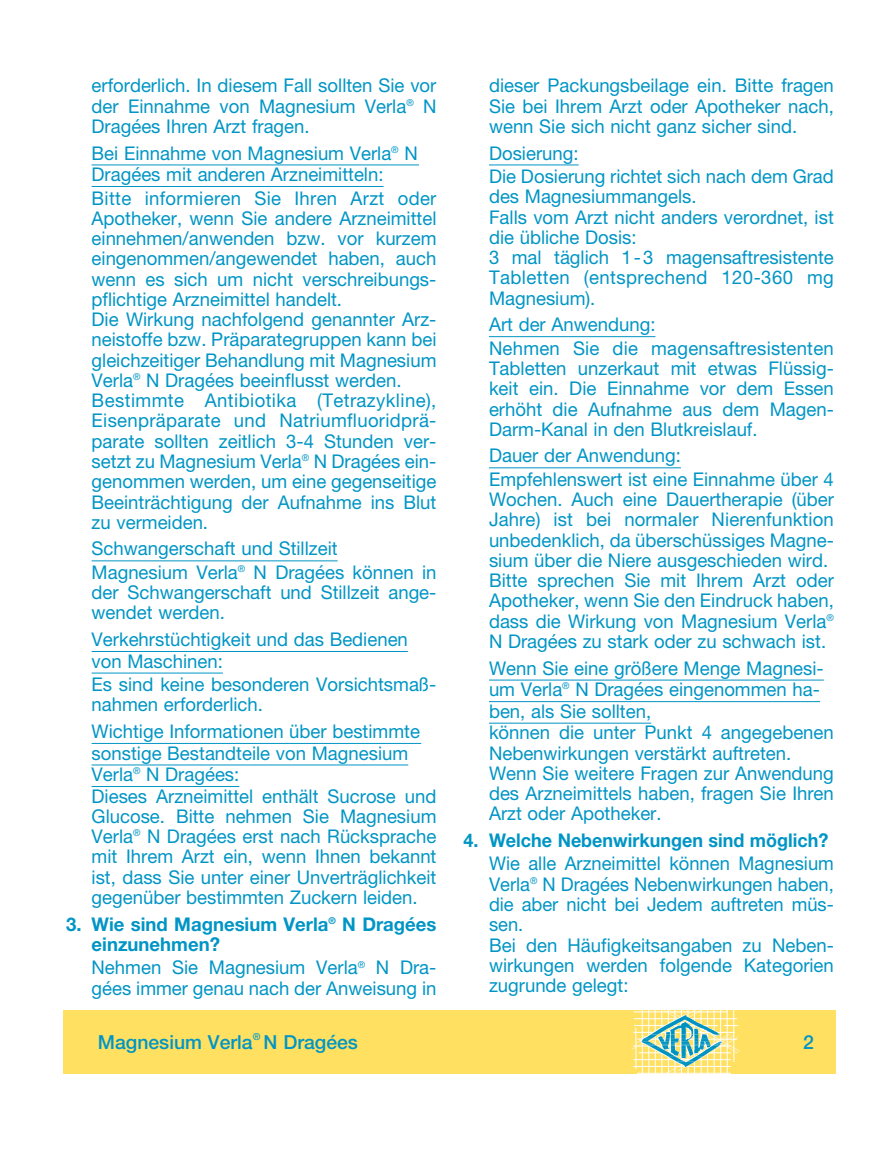
<style>
.page{position:relative;width:884px;height:1149px;background:#fff}
.page>*{position:absolute;margin:0;border:0;box-sizing:border-box;transform-origin:0 0}
.t1{font:500 19.35px "Helvetica Neue LT Pro";color:#0095c5}
.t2{font:18.9px/20.2px "Helvetica Neue LT Pro";color:#0095c5}
.t3{font:700 18.9px/20.2px "Helvetica Neue LT Pro";color:#0095c5}
.t4{font:700 18.9px "Helvetica Neue LT Pro";color:#0095c5;scale:.95 1}
.t5{font:500 9.67px "Helvetica Neue LT Pro";color:#0095c5}
</style>
<div class="page">
<hr style="left:92px;top:164px;width:327px;height:1px;background:#0095c5">
<hr style="left:92px;top:186px;width:291px;height:1px;background:#0095c5">
<hr style="left:92px;top:560px;width:245px;height:1px;background:#0095c5">
<hr style="left:92px;top:651px;width:316px;height:1px;background:#0095c5">
<hr style="left:92px;top:672px;width:131px;height:1px;background:#0095c5">
<hr style="left:92px;top:742px;width:329px;height:1px;background:#0095c5">
<hr style="left:92px;top:764px;width:316px;height:1px;background:#0095c5">
<hr style="left:92px;top:785px;width:147px;height:1px;background:#0095c5">
<hr style="left:489px;top:164px;width:89px;height:1px;background:#0095c5">
<hr style="left:489px;top:336px;width:166px;height:1px;background:#0095c5">
<hr style="left:489px;top:467px;width:191px;height:1px;background:#0095c5">
<hr style="left:489px;top:679px;width:334px;height:1px;background:#0095c5">
<hr style="left:489px;top:701px;width:330px;height:1px;background:#0095c5">
<hr style="left:489px;top:722px;width:162px;height:1px;background:#0095c5">
<div style="left:64px;top:1009px;width:772px;height:64px;background:#ffe061"></div>
<svg style="left:631px;top:1009px;width:109px;height:65px"></svg>
<p class="t2" style="left:92px;top:77px;width:346px;text-align:justify">erforderlich. In diesem Fall sollten Sie vor der Einnahme von Magnesium Verla<sup>®</sup> N Dragées Ihren Arzt fragen.</p>
<p class="t2" style="left:92px;top:144px;width:327px;line-height:21.6px">Bei Einnahme von Magnesium Verla<sup>®</sup> N<br>Dragées mit anderen Arzneimitteln:</p>
<p class="t2" style="left:92px;top:189px;width:346px">Bitte informieren Sie Ihren Arzt oder Apotheker, wenn Sie andere Arzneimittel einnehmen/anwenden bzw. vor kurzem eingenommen/angewendet haben, auch wenn es sich um nicht verschreibungs&shy;pflichtige Arzneimittel handelt.<br>Die Wirkung nachfolgend genannter Arz - nei stoffe bzw. Präparategruppen kann bei gleichzeitiger Behandlung mit Magnesium Verla<sup>®</sup> N Dragées beeinflusst werden.<br>Bestimmte Antibiotika (Tetrazykline), Eisenpräparate und Natriumfluoridprä&shy;parate sollten zeitlich 3-4 Stunden ver&shy;setzt zu Magnesium Verla<sup>®</sup> N Dragées ein&shy;genommen werden, um eine gegenseitige Beeinträchtigung der Aufnahme ins Blut zu vermeiden.</p>
<p class="t2" style="left:92px;top:539px;width:346px;line-height:23.4px">Schwangerschaft und Stillzeit<br>Magnesium Verla<sup>®</sup> N Dragées können in</p>
<p class="t2" style="left:92px;top:584px;width:346px">der Schwangerschaft und Stillzeit ange&shy;wendet werden.</p>
<p class="t2" style="left:92px;top:630px;width:318px;line-height:21.6px">Verkehrstüchtigkeit und das Bedienen von Maschinen:</p>
<p class="t2" style="left:92px;top:676px;width:346px">Es sind keine besonderen Vorsichtsmaß - nahmen erforderlich.</p>
<p class="t2" style="left:92px;top:722px;width:346px">Wichtige Informationen über bestimmte sonstige Bestandteile von Magnesium Verla<sup>®</sup> N Dragées:<br>Dieses Arzneimittel enthält Sucrose und Glucose. Bitte nehmen Sie Magnesium Verla<sup>®</sup> N Dragées erst nach Rücksprache mit Ihrem Arzt ein, wenn Ihnen bekannt ist, dass Sie unter einer Unverträglichkeit gegenüber bestimmten Zuckern leiden.</p>
<p class="t3" style="left:92px;top:915px;width:346px;text-indent:-26px">3. Wie sind Magnesium Verla<sup>®</sup> N Dragées einzunehmen?</p>
<p class="t2" style="left:92px;top:959px;width:346px">Nehmen Sie Magnesium Verla<sup>®</sup> N Dra&shy;gées immer genau nach der Anweisung in</p>
<p class="t2" style="left:489px;top:77px;width:346px;text-align:justify">dieser Packungsbeilage ein. Bitte fragen Sie bei Ihrem Arzt oder Apotheker nach, wenn Sie sich nicht ganz sicher sind.</p>
<p class="t2" style="left:489px;top:143px;width:346px;line-height:23.4px">Dosierung:<br>Die Dosierung richtet sich nach dem Grad</p>
<p class="t2" style="left:489px;top:188px;width:346px">des Magnesiummangels.<br>Falls vom Arzt nicht anders verordnet, ist die übliche Dosis:<br>3 mal täglich 1-3 magensaftresistente<br>Tabletten (entsprechend 120-360 mg<br>Magnesium).</p>
<p class="t2" style="left:489px;top:315px;width:346px;line-height:23.4px">Art der Anwendung:<br>Nehmen Sie die magensaftresistenten</p>
<p class="t2" style="left:489px;top:360px;width:346px;text-align:justify">Tabletten unzerkaut mit etwas Flüssig&shy;keit ein. Die Einnahme vor dem Essen erhöht die Aufnahme aus dem Magen-Darm-Kanal in den Blutkreislauf.</p>
<p class="t2" style="left:489px;top:446px;width:346px;line-height:23.4px">Dauer der Anwendung:<br>Empfehlenswert ist eine Einnahme über 4</p>
<p class="t2" style="left:489px;top:491px;width:346px">Wochen. Auch eine Dauertherapie (über Jahre) ist bei normaler Nieren funktion unbedenklich, da überschüssiges Magne - sium über die Niere ausgeschieden wird.<br>Bitte sprechen Sie mit Ihrem Arzt oder Apotheker, wenn Sie den Eindruck haben, dass die Wirkung von Magnesium Verla<sup>® </sup>N Dragées zu stark oder zu schwach ist.</p>
<p class="t2" style="left:489px;top:659px;width:346px">Wenn Sie eine größere Menge Magne si - um Verla<sup>®</sup> N Dragées eingenommen ha - ben, als Sie sollten,<br>können die unter Punkt 4 angegebenen Nebenwirkungen verstärkt auftreten.<br>Wenn Sie weitere Fragen zur Anwen dung des Arzneimittels haben, fragen Sie Ihren Arzt oder Apotheker.</p>
<p class="t4" style="left:463px;top:833px;width:385px">4. Welche Nebenwirkungen sind möglich?</p>
<p class="t2" style="left:489px;top:855px;width:346px">Wie alle Arzneimittel können Magnesium<br>Verla<sup>®</sup> N Dragées Nebenwirkungen haben, die aber nicht bei Jedem auftreten müs&shy;sen.<br>Bei den Häufigkeitsangaben zu Neben - wirkungen werden folgende Kategorien zugrunde gelegt:</p>
<p class="t1" style="left:98px;top:1034px;width:156px">Magnesium Verla</p>
<p class="t5" style="left:253px;top:1032px;width:9px">®</p>
<p class="t1" style="left:263px;top:1034px;width:96px">N Dragées</p>
<p class="t1" style="left:803px;top:1035px;width:12px">2</p>
</div>
